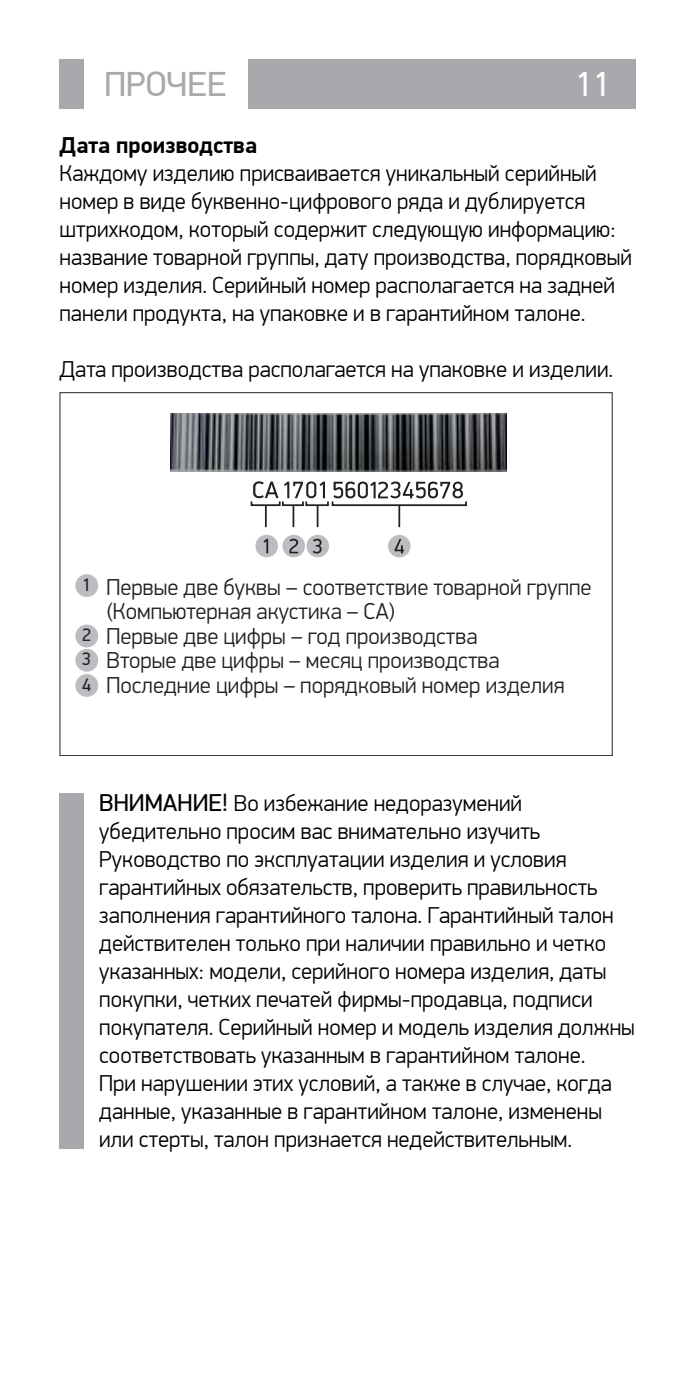
<style>
.page{position:relative;width:695px;height:1389px;background:#fff}
.page>*{position:absolute;margin:0;border:0;box-sizing:border-box;transform-origin:0 0}
.t1{font:35px "PF Din Display Pro";color:#a7a9ac}
.t2{font:35px "PF Din Display Pro";color:#fff}
.t3{font:300 23.1px/28px "PF Din Display Pro";color:#000}
.t4{font:300 23.1px/24.5px "PF Din Display Pro";color:#231f20}
.t5{font:700 23.1px "PF Din Display Pro";color:#000}
.t6{font:18.2px/24.8px "PF Din Display Pro";color:#231f20;text-align:justify}
.s1{font-weight:400;font-size:24.5px}
</style>
<div class="page">
<div style="left:60px;top:60px;width:24px;height:49px;background:#a7a9ac"></div>
<div style="left:248px;top:60px;width:387px;height:49px;background:#a7a9ac"></div>
<img style="left:171px;top:414px;width:335px;height:57px">
<div style="left:255px;top:535px;width:23px;height:22px;background:#bbbdc0;border-radius:50%"></div>
<div style="left:282px;top:535px;width:23px;height:22px;background:#bbbdc0;border-radius:50%"></div>
<div style="left:306px;top:535px;width:23px;height:22px;background:#bbbdc0;border-radius:50%"></div>
<hr style="left:316px;top:505px;width:2px;height:22px;background:#231f20">
<hr style="left:292px;top:505px;width:2px;height:22px;background:#231f20">
<hr style="left:265px;top:505px;width:2px;height:22px;background:#231f20">
<div style="left:305px;top:501px;width:24px;height:5px;border:2px solid #231f20"></div>
<hr style="left:398px;top:505px;width:2px;height:22px;background:#231f20">
<div style="left:331px;top:501px;width:136px;height:5px;border:2px solid #231f20"></div>
<div style="left:282px;top:501px;width:22px;height:5px;border:2px solid #231f20"></div>
<div style="left:250px;top:501px;width:30px;height:5px;border:2px solid #231f20"></div>
<svg style="left:263px;top:539px;width:5px;height:14px"></svg>
<svg style="left:289px;top:539px;width:9px;height:14px"></svg>
<svg style="left:313px;top:539px;width:8px;height:15px"></svg>
<svg style="left:284px;top:481px;width:41px;height:17px"></svg>
<svg style="left:333px;top:482px;width:130px;height:16px"></svg>
<div style="left:75px;top:574px;width:23px;height:23px;background:#bbbdc0;border-radius:50%"></div>
<div style="left:75px;top:625px;width:23px;height:22px;background:#bbbdc0;border-radius:50%"></div>
<div style="left:75px;top:649px;width:23px;height:23px;background:#bbbdc0;border-radius:50%"></div>
<div style="left:75px;top:674px;width:23px;height:23px;background:#bbbdc0;border-radius:50%"></div>
<div style="left:388px;top:535px;width:22px;height:22px;background:#bbbdc0;border-radius:50%"></div>
<svg style="left:394px;top:539px;width:10px;height:14px"></svg>
<svg style="left:253px;top:481px;width:25px;height:17px"></svg>
<div style="left:60px;top:794px;width:24px;height:355px;background:#a7a9ac"></div>
<h1 class="t1" style="left:104px;top:69px;width:124px">ПРОЧЕЕ</h1>
<h1 class="t2" style="left:575px;top:69px;width:36px">11</h1>
<p class="t5" style="left:60px;top:135px;width:199px">Дата производства</p>
<p class="t3" style="left:60px;top:161px;width:574px">Каждому изделию присваивается уникальный серийный номер в виде буквенно-цифрового ряда и дублируется штрихкодом, который содержит следующую информацию: название товарной группы, дату производства, порядковый номер изделия. Серийный номер располагается на задней панели продукта, на упаковке и в гарантийном талоне.</p>
<p class="t3" style="left:60px;top:357px;width:555px">Дата производства располагается на упаковке и изделии.</p>
<p class="t6" style="left:82px;top:572px;width:11px">1</p>
<p class="t6" style="left:82px;top:622px;width:11px">2<br>3<br>4</p>
<p class="t4" style="left:107px;top:575px;width:486px">Первые две буквы – соответствие товарной группе (Компьютерная акустика – CA)<br>Первые две цифры – год производства<br>Вторые две цифры – месяц производства Последние цифры – порядковый номер изделия</p>
<p class="t3" style="left:99px;top:791px;width:537px"><span class="s1">ВНИМАНИЕ!</span> Во избежание недоразумений убедительно просим вас внимательно изучить Руководство по эксплуатации изделия и условия гарантийных обязательств, проверить правильность заполнения гарантийного талона. Гарантийный талон действителен только при наличии правильно и четко указанных: модели, серийного номера изделия, даты покупки, четких печатей фирмы-продавца, подписи покупателя. Серийный номер и модель изделия должны соответствовать указанным в гарантийном талоне.<br>При нарушении этих условий, а также в случае, когда данные, указанные в гарантийном талоне, изменены или стерты, талон признается недействительным.</p>
</div>
